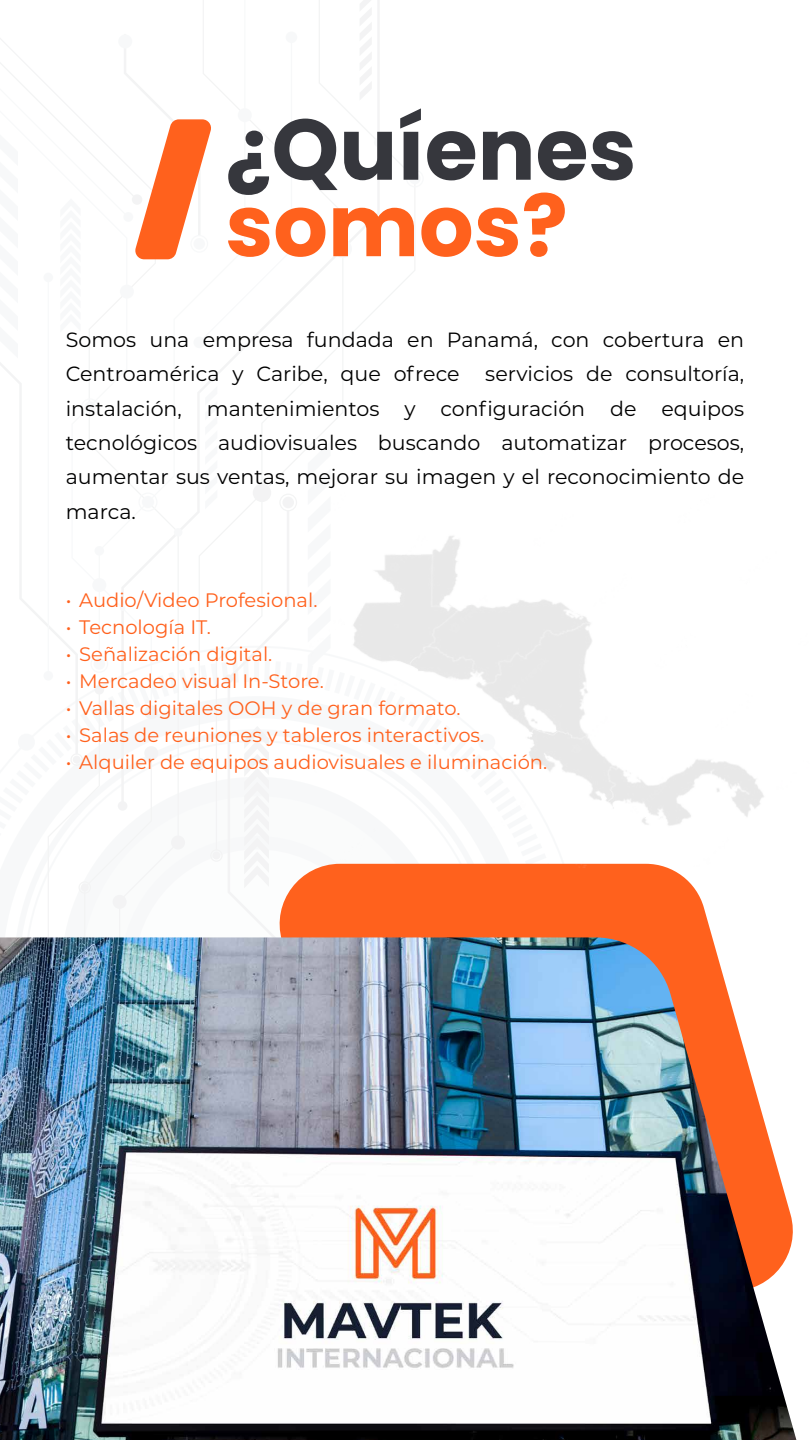
<style>
.page{position:relative;width:810px;height:1440px;background:#fff}
.page>*{position:absolute;margin:0;border:0;box-sizing:border-box;transform-origin:0 0}
.t1{font:700 85.95px "Poppins";color:#36373d}
.t2{font:700 85.95px "Poppins";color:#ff611d}
.t3{font:20.62px/34.3px "Montserrat";color:#000}
.t4{font:19.5px "Montserrat";color:#ff611d}
</style>
<div class="page">
<svg style="left:567px;top:868px;width:146px;height:69px;background:#ff7032"></svg>
<img style="left:0;top:937px;width:796px;height:503px">
<svg style="left:0;top:0;width:567px;height:943px"></svg>
<img style="left:308px;top:492px;width:456px;height:376px">
<h1 class="t1" style="left:225px;top:100px;width:413px">¿Quíenes</h1>
<h1 class="t2" style="left:225px;top:176px;width:344px">somos?</h1>
<p class="t3" style="left:66px;top:322px;width:680px">Somos una empresa fundada en Panamá, con cobertura en<br>Centroamérica y Caribe, que ofrece</p>
<p class="t3" style="left:66px;top:356px;width:680px;text-align:justify;text-indent:420px">servicios de consultoría, instalación, mantenimientos y configuración de equipos tecnológicos audiovisuales buscando automatizar procesos, aumentar sus ventas, mejorar su imagen y el reconocimiento de marca.</p>
<p class="t4" style="left:66px;top:587px;width:253px">• Audio/Video Profesional.</p>
<p class="t4" style="left:66px;top:614px;width:147px">• Tecnología IT.</p>
<p class="t4" style="left:66px;top:641px;width:208px">• Señalización digital.</p>
<p class="t4" style="left:66px;top:668px;width:260px">• Mercadeo visual In-Store.</p>
<p class="t4" style="left:66px;top:695px;width:396px">• Vallas digitales OOH y de gran formato.</p>
<p class="t4" style="left:66px;top:722px;width:420px">• Salas de reuniones y tableros interactivos.</p>
<p class="t4" style="left:66px;top:749px;width:483px">• Alquiler de equipos audiovisuales e iluminación.</p>
</div>
